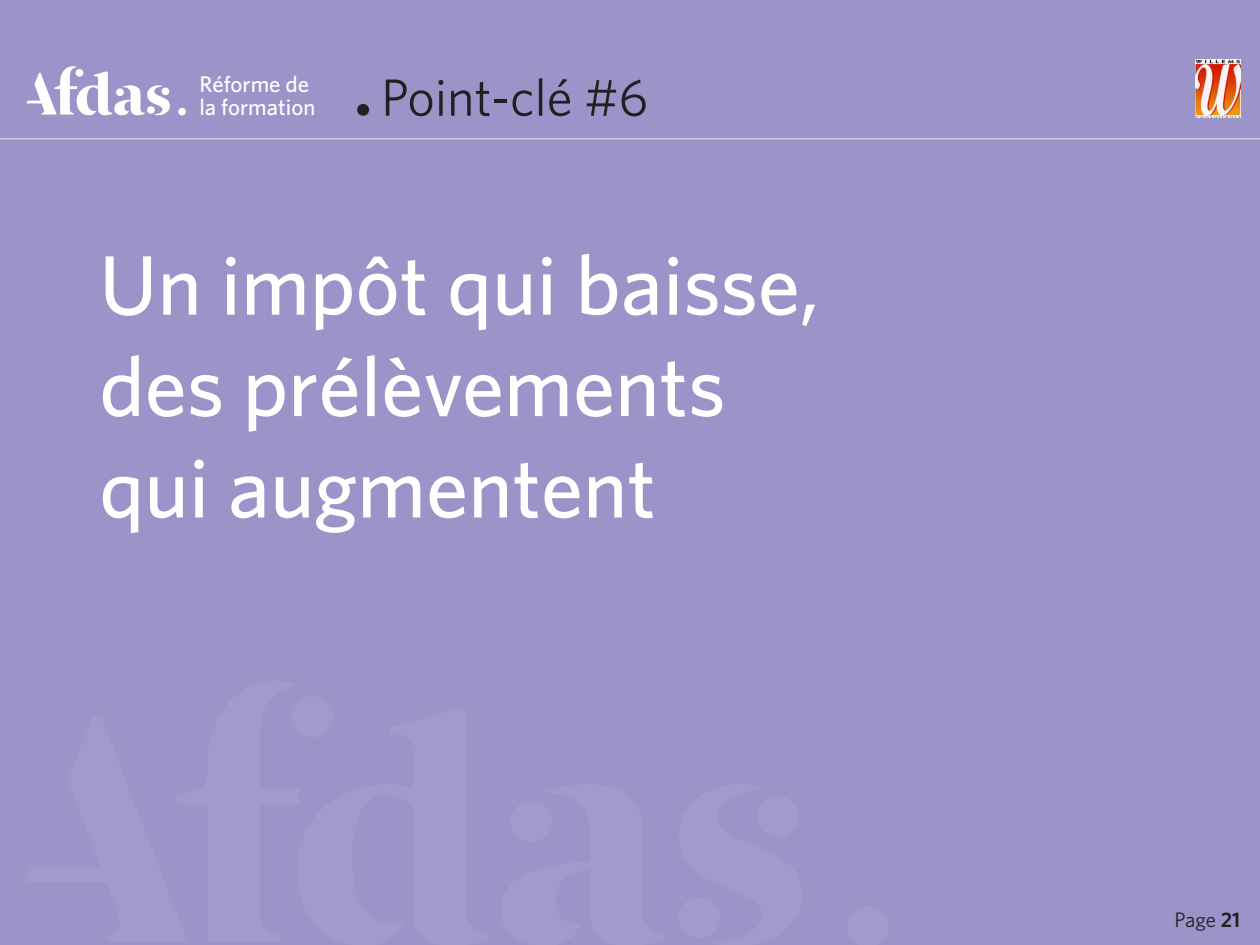
<style>
.page{position:relative;width:1260px;height:945px;background:#9a94c8}
.page>*{position:absolute;margin:0;border:0;box-sizing:border-box;transform-origin:0 0}
.t1{font:500 84.52px/101.3px "Whitney";color:#fff}
.t2{font:52.5px "Whitney";color:#231f20}
.t3{font:500 22.75px/22.8px "Whitney";color:#fff}
.t4{font:21px "Whitney";color:#231f20}
.s1{font-weight:600}
</style>
<div class="page">
<img style="left:1195px;top:59px;width:45px;height:59px">
<svg style="left:26px;top:66px;width:144px;height:49px"></svg>
<div style="left:178px;top:108px;width:8px;height:7px;background:#fff;border-radius:50%"></div>
<hr style="left:0;top:138px;width:1260px;height:1px;background:#e6e6e6">
<div style="left:357px;top:104px;width:12px;height:12px;background:#231f20;border-radius:50%"></div>
<p class="t3" style="left:199px;top:73px;width:117px">Réforme de la formation</p>
<p class="t2" style="left:381px;top:66px;width:269px">Point-clé #6</p>
<p class="t1" style="left:99px;top:232px;width:721px">Un impôt qui baisse, des prélèvements qui augmentent</p>
<p class="t4" style="left:1174px;top:907px;width:67px">Page <span class="s1">21</span></p>
</div>
